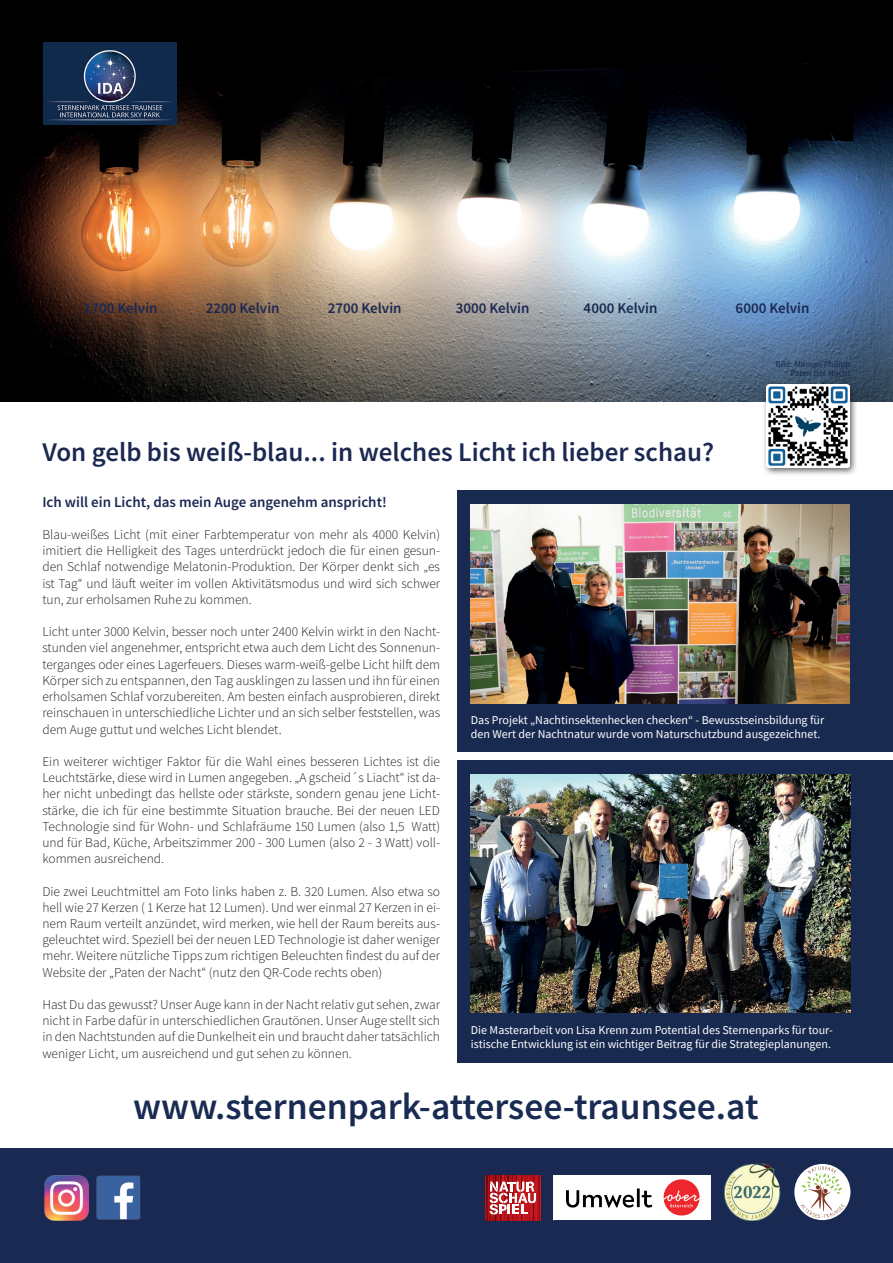
<style>
.page{position:relative;width:893px;height:1263px;background:#fff}
.page>*{position:absolute;margin:0;border:0;box-sizing:border-box;transform-origin:0 0}
.t1{font:600 37.5px "Source Sans Pro";color:#192b52}
.t2{font:600 27px "Source Sans Pro";color:#1b2851}
.t3{font:600 15px "Source Sans Pro";color:#1b2851}
.t4{font:300 13.5px/16.2px "Source Sans Pro";color:#231f20;text-align:justify}
.t5{font:12px/14.4px "Source Sans Pro";color:#fff}
.t6{font:9px/9px "Source Sans Pro";color:#1a294f;text-align:right}
</style>
<div class="page">
<div style="left:457px;top:760px;width:436px;height:303px;background:#182a50"></div>
<div style="left:457px;top:490px;width:436px;height:262px;background:#182a50"></div>
<div style="left:0;top:1148px;width:893px;height:115px;background:#1a2951"></div>
<img style="left:0;top:0;width:893px;height:402px">
<img style="left:486px;top:1176px;width:54px;height:44px">
<svg style="left:490px;top:1181px;width:46px;height:33px;background:#d88285"></svg>
<img style="left:471px;top:505px;width:378px;height:198px">
<div style="left:794px;top:1164px;width:56px;height:56px;background:#fff;border-radius:50%"></div>
<svg style="left:800px;top:1166px;width:45px;height:52px"></svg>
<img style="left:554px;top:1176px;width:157px;height:44px">
<img style="left:471px;top:774px;width:379px;height:238px">
<img style="left:44px;top:1176px;width:44px;height:44px">
<img style="left:96px;top:1176px;width:44px;height:44px">
<img style="left:724px;top:1163px;width:57px;height:57px">
<img style="left:43px;top:43px;width:133px;height:81px">
<div style="left:762px;top:381px;width:96px;height:95px;background:#231f20;opacity:.75"></div>
<img style="left:767px;top:385px;width:82px;height:82px">
<p class="t3" style="left:84px;top:298px;width:75px">1700 Kelvin</p>
<p class="t3" style="left:206px;top:298px;width:75px">2200 Kelvin</p>
<p class="t3" style="left:328px;top:298px;width:75px">2700 Kelvin</p>
<p class="t3" style="left:456px;top:298px;width:75px">3000 Kelvin</p>
<p class="t3" style="left:584px;top:298px;width:75px">4000 Kelvin</p>
<p class="t3" style="left:736px;top:298px;width:75px">6000 Kelvin</p>
<h2 class="t2" style="left:42px;top:434px;width:673px">Von gelb bis weiß-blau... in welches Licht ich lieber schau?</h2>
<p class="t6" style="left:775px;top:359px;width:76px">Bild: Manuel Philipp<br>Paten der Nacht</p>
<p class="t3" style="left:42px;top:492px;width:346px">Ich will ein Licht, das mein Auge angenehm anspricht!</p>
<p class="t4" style="left:42px;top:526px;width:399px">Blau-weißes Licht (mit einer Farbtemperatur von mehr als 4000 Kelvin) imitiert die Helligkeit des Tages unterdrückt jedoch die für einen gesun&shy;den Schlaf notwendige Melatonin-Produktion. Der Körper denkt sich „es ist Tag“ und läuft weiter im vollen Aktivitätsmodus und wird sich schwer tun, zur erholsamen Ruhe zu kommen.</p>
<p class="t4" style="left:42px;top:624px;width:399px">Licht unter 3000 Kelvin, besser noch unter 2400 Kelvin wirkt in den Nacht&shy;stunden viel angenehmer, entspricht etwa auch dem Licht des Sonnenun&shy;terganges oder eines Lagerfeuers. Dieses warm-weiß-gelbe Licht hilft dem Körper sich zu entspannen, den Tag ausklingen zu lassen und ihn für einen erholsamen Schlaf vorzubereiten. Am besten einfach ausprobieren, direkt reinschauen in unterschiedliche Lichter und an sich selber feststellen, was dem Auge guttut und welches Licht blendet.</p>
<p class="t4" style="left:42px;top:753px;width:399px">Ein weiterer wichtiger Faktor für die Wahl eines besseren Lichtes ist die Leuchtstärke, diese wird in Lumen angegeben. „A gscheid´s Liacht“ ist da&shy;her nicht unbedingt das hellste oder stärkste, sondern genau jene Licht&shy;stärke, die ich für eine bestimmte Situation brauche. Bei der neuen LED Technologie sind für Wohn- und Schlafräume 150 Lumen (also 1,5 Watt) und für Bad, Küche, Arbeitszimmer 200 - 300 Lumen (also 2 - 3 Watt) voll&shy;kommen ausreichend.</p>
<p class="t4" style="left:42px;top:883px;width:399px">Die zwei Leuchtmittel am Foto links haben z. B. 320 Lumen. Also etwa so hell wie 27 Kerzen ( 1 Kerze hat 12 Lumen). Und wer einmal 27 Kerzen in ei&shy;nem Raum verteilt anzündet, wird merken, wie hell der Raum bereits aus&shy;geleuchtet wird. Speziell bei der neuen LED Technologie ist daher weniger mehr. Weitere nützliche Tipps zum richtigen Beleuchten findest du auf der Website der „Paten der Nacht“ (nutz den QR-Code rechts oben)</p>
<p class="t4" style="left:42px;top:996px;width:399px">Hast Du das gewusst? Unser Auge kann in der Nacht relativ gut sehen, zwar nicht in Farbe dafür in unterschiedlichen Grautönen. Unser Auge stellt sich in den Nachtstunden auf die Dunkelheit ein und braucht daher tatsächlich weniger Licht, um ausreichend und gut sehen zu können.</p>
<p class="t5" style="left:471px;top:713px;width:355px">Das Projekt „Nachtinsektenhecken checken“ - Bewusstseinsbildung für den Wert der Nachtnatur wurde vom Naturschutzbund ausgezeichnet.</p>
<p class="t5" style="left:471px;top:1022px;width:363px">Die Masterarbeit von Lisa Krenn zum Potential des Sternenparks für tour&shy;istische Entwicklung ist ein wichtiger Beitrag für die Strategieplanungen.</p>
<h1 class="t1" style="left:133px;top:1082px;width:627px">www.sternenpark-attersee-traunsee.at</h1>
</div>
